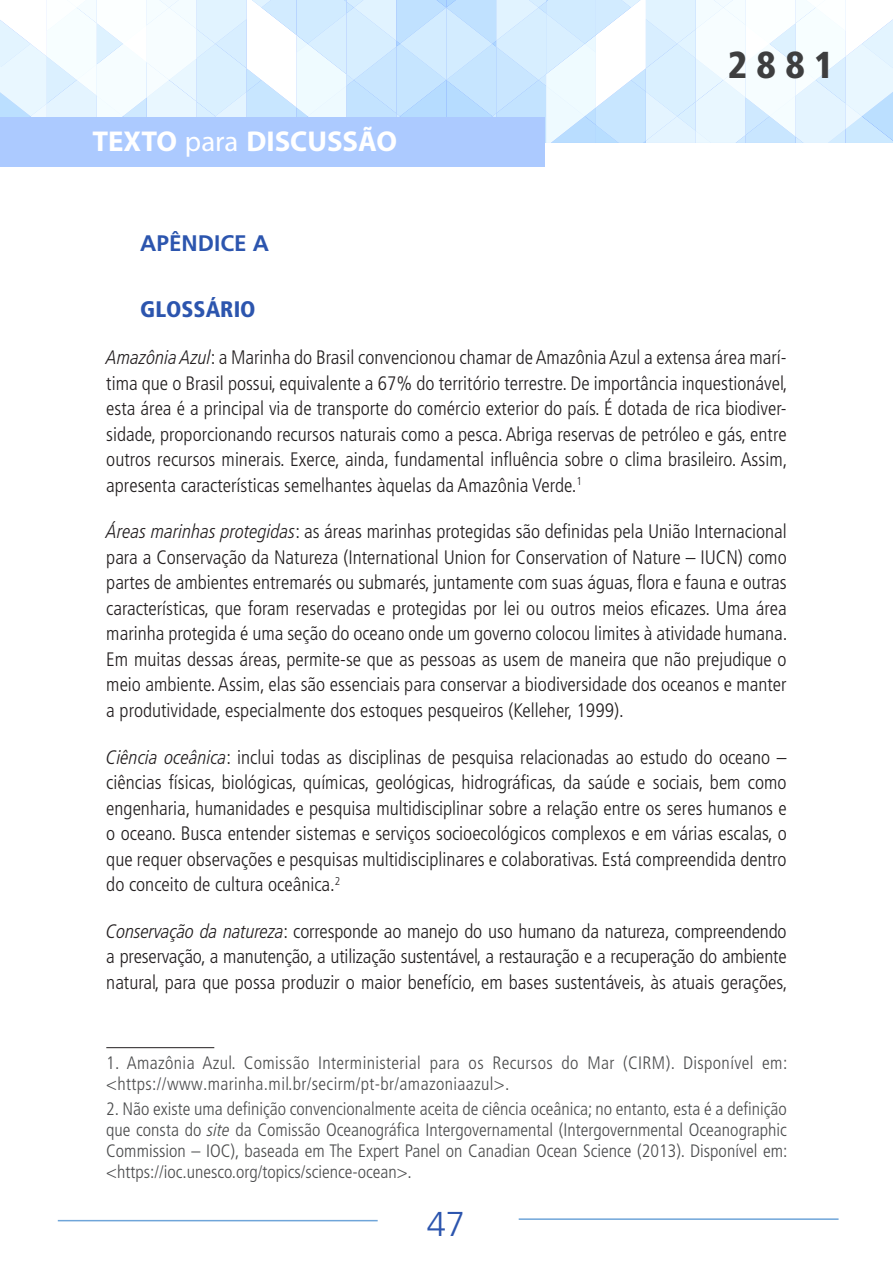
<style>
.page{position:relative;width:893px;height:1263px;background:#fff}
.page>*{position:absolute;margin:0;border:0;box-sizing:border-box;transform-origin:0 0}
.t1{font:900 condensed 37.5px "Frutiger LT Pro";color:#3e3e3f}
.t2{font:300 34.5px "Frutiger LT Pro";color:#2c55ae}
.t3{font:700 28.8px "Myriad Pro";color:#fff}
.titulo_1{font:700 22.5px "Frutiger LT Pro";color:#2c55ae}
.titulo_1-2{font:900 condensed 22.5px "Frutiger LT Pro";color:#2c55ae}
.texto_corrido_sem_re{font:300 condensed 19.5px/25.5px "Frutiger LT Pro";color:#231f20;text-align:justify}
.nota_rodape{font:300 condensed 18px/21px "Frutiger LT Pro";letter-spacing:.02em;color:#4b4c4d}
.s1{font-weight:400}
.s2{font-style:italic}
</style>
<div class="page">
<svg style="left:0;top:0;width:893px;height:143px"></svg>
<div style="left:0;top:118px;width:545px;height:49px;background:#accaff"></div>
<hr style="left:519px;top:1218px;width:319px;height:2px;background:#6fa5d9">
<hr style="left:58px;top:1220px;width:320px;height:1px;background:#6fa5d9">
<hr style="left:106px;top:1047px;width:108px;height:1px;background:#231f20">
<h3 class="t3" style="left:92px;top:122px;width:306px">TEXTO <span class="s1">para</span> DISCUSSÃO</h3>
<p class="titulo_1" style="left:140px;top:230px;width:130px">APÊNDICE A</p>
<h1 class="t1" style="left:728px;top:42px;width:108px">2881</h1>
<p class="titulo_1-2" style="left:140px;top:296px;width:117px">GLOSSÁRIO</p>
<p class="texto_corrido_sem_re" style="left:106px;top:345px;width:683px"><span class="s2">Amazônia Azul</span>: a Marinha do Brasil convencionou chamar de Amazônia Azul a extensa área marí&shy;tima que o Brasil possui, equivalente a 67% do território terrestre. De importância inquestionável, esta área é a principal via de transporte do comércio exterior do país. É dotada de rica biodiver&shy;sidade, proporcionando recursos naturais como a pesca. Abriga reservas de petróleo e gás, entre outros recursos minerais. Exerce, ainda, fundamental influência sobre o clima brasileiro. Assim, apresenta características semelhantes àquelas da Amazônia Verde.<sup>1</sup></p>
<p class="texto_corrido_sem_re" style="left:106px;top:519px;width:683px"><span class="s2">Áreas marinhas protegidas</span>: as áreas marinhas protegidas são definidas pela União Internacional para a Conservação da Natureza (International Union for Conservation of Nature – IUCN) como partes de ambientes entremarés ou submarés, juntamente com suas águas, flora e fauna e outras características, que foram reservadas e protegidas por lei ou outros meios eficazes. Uma área marinha protegida é uma seção do oceano onde um governo colocou limites à atividade humana.<br>Em muitas dessas áreas, permite-se que as pessoas as usem de maneira que não prejudique o meio ambiente. Assim, elas são essenciais para conservar a biodiversidade dos oceanos e manter a produtividade, especialmente dos estoques pesqueiros (Kelleher, 1999).</p>
<p class="texto_corrido_sem_re" style="left:106px;top:744px;width:682px"><span class="s2">Ciência oceânica</span>: inclui todas as disciplinas de pesquisa relacionadas ao estudo do oceano – ciências físicas, biológicas, químicas, geológicas, hidrográficas, da saúde e sociais, bem como engenharia, humanidades e pesquisa multidisciplinar sobre a relação entre os seres humanos e o oceano. Busca entender sistemas e serviços socioecológicos complexos e em várias escalas, o que requer observações e pesquisas multidisciplinares e colaborativas. Está compreendida dentro do conceito de cultura oceânica.<sup>2</sup></p>
<p class="texto_corrido_sem_re" style="left:106px;top:919px;width:682px"><span class="s2">Conservação da natureza</span>: corresponde ao manejo do uso humano da natureza, compreendendo a preservação, a manutenção, a utilização sustentável, a restauração e a recuperação do ambiente natural, para que possa produzir o maior benefício, em bases sustentáveis, às atuais gerações,</p>
<p class="nota_rodape" style="left:106px;top:1052px;width:682px">1. Amazônia Azul. Comissão Interministerial para os Recursos do Mar (CIRM). Disponível em: &lt;https://www.marinha.mil.br/secirm/pt-br/amazoniaazul&gt;.</p>
<p class="nota_rodape" style="left:106px;top:1098px;width:683px;text-align:justify">2. Não existe uma definição convencionalmente aceita de ciência oceânica; no entanto, esta é a definição que consta do <span class="s2">site</span> da Comissão Oceanográfica Intergovernamental (Intergovernmental Oceanographic Commission – IOC), baseada em The Expert Panel on Canadian Ocean Science (2013). Disponível em: &lt;https://ioc.unesco.org/topics/science-ocean&gt;.</p>
<h2 class="t2" style="left:427px;top:1204px;width:40px">47</h2>
</div>
